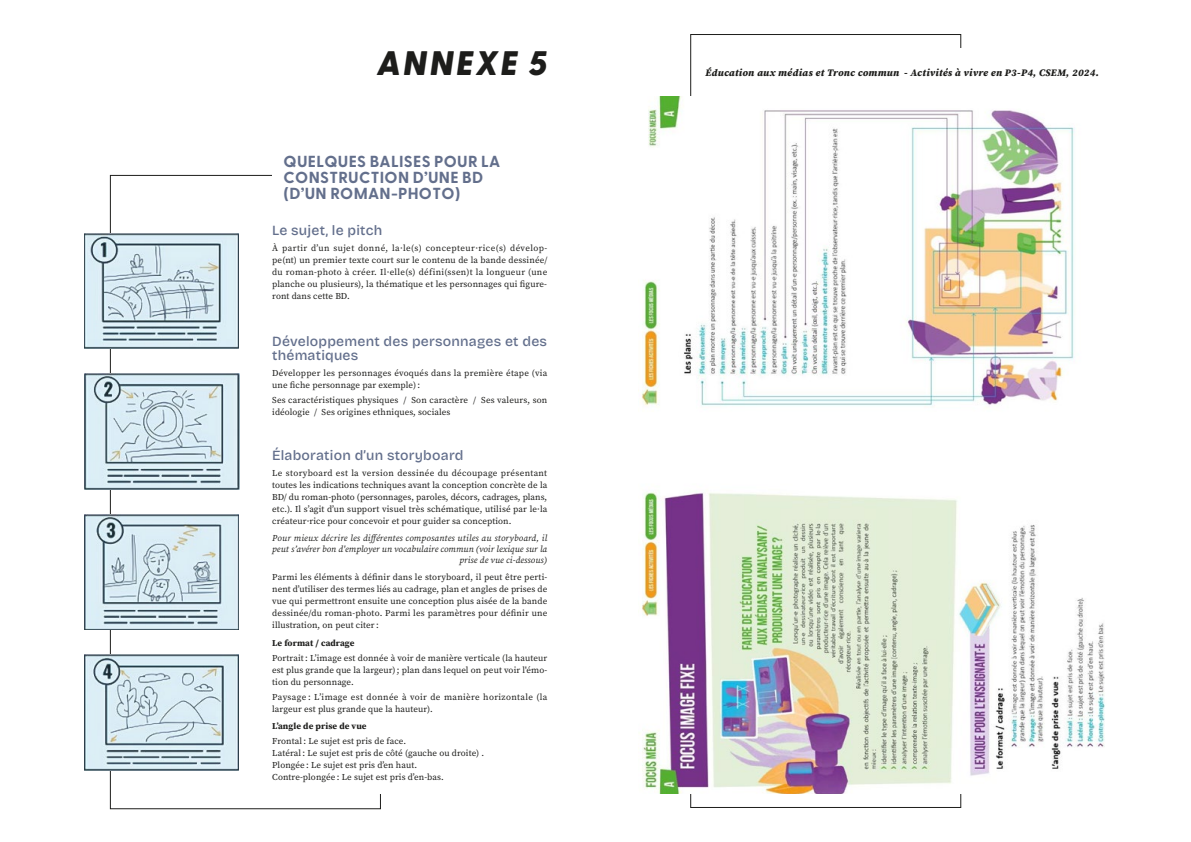
<style>
.page{position:relative;width:1191px;height:842px;background:#fff}
.page>*{position:absolute;margin:0;border:0;box-sizing:border-box;transform-origin:0 0}
.t1{font:italic 800 34px "Greycliff CF";letter-spacing:.07em;color:#1d1d1b}
.t2{font:700 16px/16px "Greycliff CF";letter-spacing:.02em;color:#636f8c}
.t3{font:500 14px/13.5px "Bricolage Grotesque";letter-spacing:.015em;color:#636f8c}
.t4{font:italic 900 10px "Source Serif Pro";letter-spacing:.03em;color:#1d1d1b}
.t5{font:9px/12px "Source Serif Pro";letter-spacing:.01em;color:#1d1d1b;text-align:justify}
.t6{font:italic 9px/11px "Source Serif Pro";letter-spacing:.01em;color:#1d1d1b;text-align:right}
.t7{font:9px/12px "Source Serif Pro";letter-spacing:.03em;color:#1d1d1b}
.t8{font:700 9px "Source Serif Pro";color:#1d1d1b}
</style>
<div class="page">
<img style="left:84px;top:233px;width:155px;height:116px">
<img style="left:85px;top:374px;width:154px;height:115px">
<img style="left:85px;top:514px;width:154px;height:116px">
<img style="left:85px;top:655px;width:154px;height:116px">
<img style="left:638px;top:96px;width:467px;height:698px">
<div style="left:698px;top:48px;width:408px;height:60px;background:#fff"></div>
<h1 class="t1" style="left:377px;top:37px;width:172px">ANNEXE 5</h1>
<h2 class="t2" style="left:283px;top:153px;width:218px">QUELQUES BALISES POUR LA<br>CONSTRUCTION D’UNE BD (D’UN ROMAN-PHOTO)</h2>
<h3 class="t3" style="left:272px;top:222px;width:111px">Le sujet, le pitch</h3>
<p class="t5" style="left:272px;top:242px;width:277px">À partir d’un sujet donné, la·le(s) concepteur·rice(s) dévelop&shy;pe(nt) un premier texte court sur le contenu de la bande dessinée/ du roman-photo à créer. Il·elle(s) défini(ssen)t la longueur (une planche ou plusieurs), la thématique et les personnages qui figure&shy;ront dans cette BD.</p>
<h3 class="t3" style="left:272px;top:334px;width:276px">Développement des personnages et des thématiques</h3>
<p class="t5" style="left:272px;top:367px;width:276px">Développer les personnages évoqués dans la première étape (via une fiche personnage par exemple):</p>
<p class="t5" style="left:272px;top:394px;width:276px">Ses caractéristiques physiques / Son caractère / Ses valeurs, son idéologie / Ses origines ethniques, sociales</p>
<h3 class="t3" style="left:272px;top:447px;width:193px">Élaboration d’un storyboard</h3>
<p class="t5" style="left:272px;top:467px;width:277px">Le storyboard est la version dessinée du découpage présentant toutes les indications techniques avant la conception concrète de la BD/ du roman-photo (personnages, paroles, décors, cadrages, plans, etc.). Il s’agit d’un support visuel très schématique, utilisé par le·la créateur·rice pour concevoir et pour guider sa conception.</p>
<p class="t6" style="left:272px;top:532px;width:277px">Pour mieux décrire les différentes composantes utiles au storyboard, il peut s’avérer bon d'employer un vocabulaire commun (voir lexique sur la prise de vue ci-dessous)</p>
<p class="t5" style="left:272px;top:571px;width:277px">Parmi les éléments à définir dans le storyboard, il peut être perti&shy;nent d’utiliser des termes liés au cadrage, plan et angles de prises de vue qui permettront ensuite une conception plus aisée de la bande dessinée/du roman-photo. Parmi les paramètres pour définir une illustration, on peut citer :</p>
<p class="t8" style="left:272px;top:637px;width:84px">Le format / cadrage</p>
<p class="t5" style="left:272px;top:652px;width:276px">Portrait: L’image est donnée à voir de manière verticale (la hauteur est plus grande que la largeur); plan dans lequel on peut voir l'émo&shy;tion du personnage.</p>
<p class="t7" style="left:272px;top:690px;width:277px">Paysage : L’image est donnée à voir de manière horizontale (la largeur est plus grande que la hauteur).</p>
<p class="t8" style="left:272px;top:720px;width:96px">L’angle de prise de vue</p>
<p class="t5" style="left:272px;top:735px;width:213px;text-align:left">Frontal: Le sujet est pris de face.<br>Latéral: Le sujet est pris de côté (gauche ou droite) .<br>Plongée : Le sujet est pris d’en haut.<br>Contre-plongée : Le sujet est pris d’en-bas.</p>
<p class="t4" style="left:705px;top:66px;width:395px">Éducation aux médias et Tronc commun - Activités à vivre en P3-P4, CSEM, 2024.</p>
</div>
